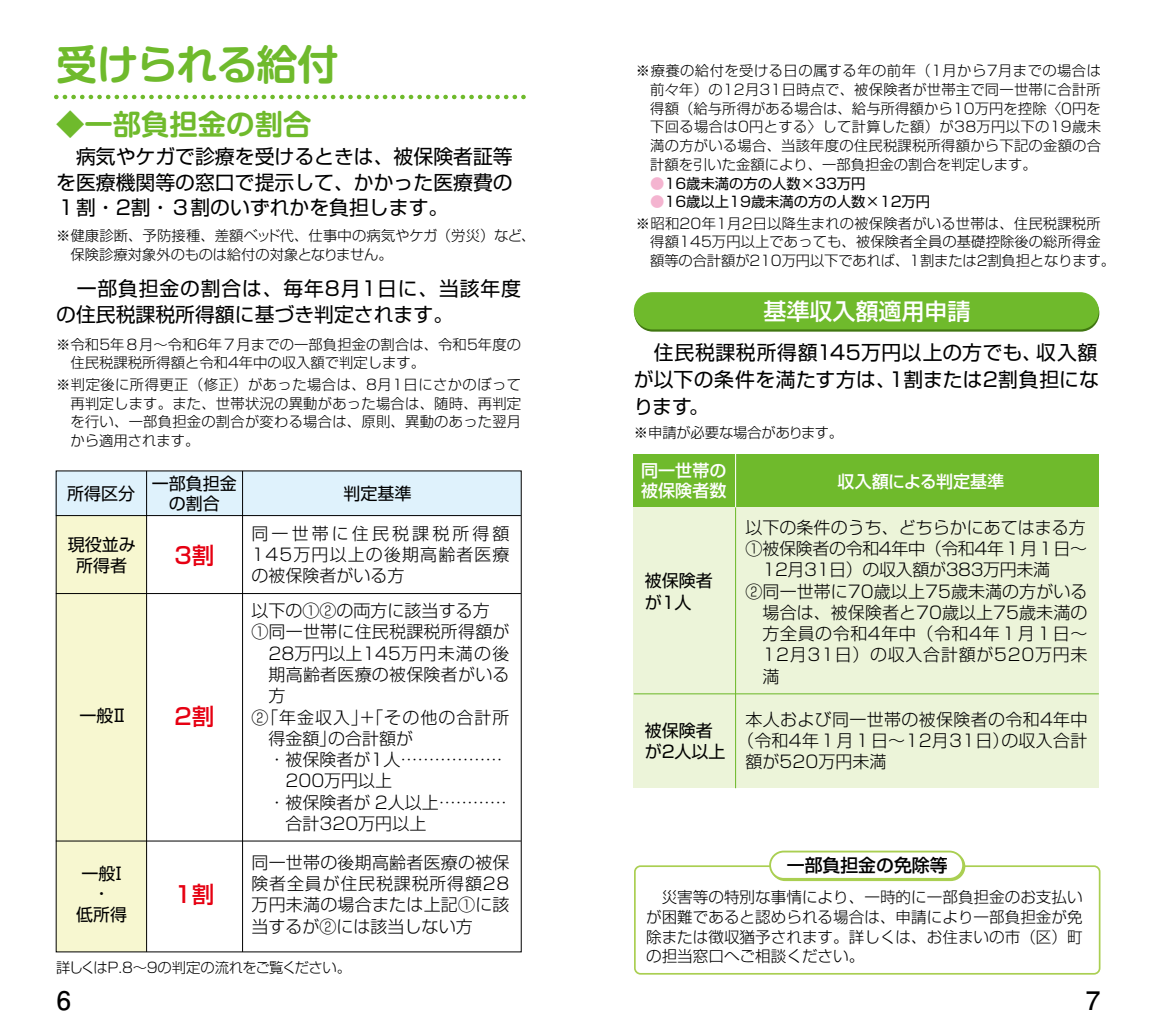
<style>
.page{position:relative;width:1157px;height:1032px;background:#fff}
.page>*{position:absolute;margin:0;border:0;box-sizing:border-box;transform-origin:0 0}
.t1{font:700 41.2px "Shin M Go Pro De";letter-spacing:-.025em;color:#6fba2c}
.t2{font:700 28.4px "Shin M Go Pro De";color:#6fba2c}
.t3{font:700 25.6px "Futo Go B101 Pro";color:#000}
.t4{font:500 23px "Shin Go Pro";color:#fff}
.t5{font:500 22.6px "Shin Go Pro";color:#e60012}
.t6{font:19.8px/25.6px "Shin Go Pro";color:#000;text-align:justify}
.t7{font:500 17.8px "Shin Go Pro";color:#000}
.t8{font:300 17px/21.2px "Shin Go Pro";letter-spacing:.005em;color:#000;text-align:justify}
.t9{font:17px/20.4px "Shin Go Pro";color:#000;text-align:center}
.t10{font:300 17px "Shin Go Pro";letter-spacing:-.025em;color:#000}
.t11{font:500 17px/19.8px "Shin Go Pro";color:#fff}
.t12{font:300 17px "Shin Go Pro";letter-spacing:.04em;color:#000}
.t13{font:300 17px "Shin Go Pro";letter-spacing:.03em;color:#000}
.t14{font:300 17px "Shin Go Pro";letter-spacing:.06em;color:#000}
.t15{font:300 15.6px/19.8px "Shin Go Pro";color:#000;text-align:justify}
.t16{font:300 14.4px/18.8px "Shin Go Pro";letter-spacing:.005em;color:#000}
.t17{font:300 14.4px "Shin Go Pro";letter-spacing:-.055em;color:#000}
.t18{font:14.4px "Shin Go Pro";color:#000}
.t19{font:300 14.4px "Shin Go Pro";letter-spacing:-.015em;color:#000}
.s1{color:#f4b4d0}
.s2{font-weight:400;color:#f4b4d0}
.s3{font-weight:400}
</style>
<div class="page">
<svg style="left:56px;top:95px;width:470px;height:4px"></svg>
<div style="left:56px;top:471px;width:465px;height:44px;background:#dff2fc"></div>
<div style="left:56px;top:515px;width:91px;height:437px;background:#f7f7d0"></div>
<hr style="left:56px;top:515px;width:465px;height:1px;background:#000">
<hr style="left:56px;top:593px;width:465px;height:1px;background:#000">
<hr style="left:242px;top:471px;width:1px;height:481px;background:#000">
<hr style="left:146px;top:471px;width:1px;height:481px;background:#000">
<div style="left:634px;top:865px;width:466px;height:109px;border:2px solid #aacf52;border-radius:6px"></div>
<div style="left:770px;top:852px;width:195px;height:29px;border:2px solid #aacf52;border-radius:14px"></div>
<div style="left:770px;top:851px;width:193px;height:28px;background:#fff;border-radius:14px"></div>
<div style="left:769px;top:850px;width:195px;height:30px;border:2px solid #aacf52;border-radius:14px"></div>
<svg style="left:634px;top:294px;width:465px;height:38px"></svg>
<div style="left:634px;top:292px;width:464px;height:37px;background:#6fba2c;border-radius:19px"></div>
<div style="left:634px;top:488px;width:464px;height:300px;background:#ecf4d9"></div>
<div style="left:634px;top:454px;width:464px;height:53px;background:#6fba2c"></div>
<hr style="left:735px;top:507px;width:1px;height:281px;background:#6fba2c">
<hr style="left:735px;top:454px;width:1px;height:53px;background:#fff">
<hr style="left:634px;top:693px;width:464px;height:1px;background:#6fba2c">
<hr style="left:56px;top:841px;width:465px;height:1px;background:#000">
<h1 class="t1" style="left:56px;top:31px;width:284px">受けられる給付</h1>
<h2 class="t2" style="left:56px;top:101px;width:257px">◆一部負担金の割合</h2>
<h3 class="t6" style="left:56px;top:141px;width:458px">　病気やケガで診療を受けるときは、被保険者証等を医療機関等の窓口で提示して、かかった医療費の１割・2割・３割のいずれかを負担します。</h3>
<p class="t16" style="left:70px;top:225px;width:466px;text-indent:-14px">※健康診断、予防接種、差額ベッド代、仕事中の病気やケガ（労災）など、保険診療対象外のものは給付の対象となりません。</p>
<h3 class="t6" style="left:56px;top:274px;width:466px">　一部負担金の割合は、毎年8月1日に、当該年度の住民税課税所得額に基づき判定されます。</h3>
<p class="t16" style="left:70px;top:333px;width:452px;text-indent:-14px">※令和5年８月～令和6年７月までの一部負担金の割合は、令和5年度の住民税課税所得額と令和4年中の収入額で判定します。</p>
<p class="t16" style="left:70px;top:373px;width:452px;text-align:justify;text-indent:-14px">※判定後に所得更正（修正）があった場合は、8月1日にさかのぼって再判定します。また、世帯状況の異動があった場合は、随時、再判定を行い、一部負担金の割合が変わる場合は、原則、異動のあった翌月から適用されます。</p>
<p class="t9" style="left:152px;top:472px;width:87px;line-height:19.8px">一部負担金の割合</p>
<p class="t9" style="left:67px;top:481px;width:70px">所得区分</p>
<p class="t9" style="left:343px;top:481px;width:70px">判定基準</p>
<p class="t9" style="left:68px;top:532px;width:70px">現役並み所得者</p>
<p class="t9" style="left:80px;top:703px;width:50px">一般Ⅱ</p>
<p class="t9" style="left:76px;top:861px;width:53px">一般Ⅰ・<br>低所得</p>
<h3 class="t5" style="left:174px;top:537px;width:41px">3割</h3>
<h3 class="t5" style="left:174px;top:697px;width:41px">2割</h3>
<h3 class="t5" style="left:174px;top:876px;width:41px">1割</h3>
<p class="t8" style="left:251px;top:521px;width:260px">同一世帯に住民税課税所得額145万円以上の後期高齢者医療の被保険者がいる方</p>
<p class="t8" style="left:251px;top:598px;width:240px">以下の①②の両方に該当する方</p>
<p class="t8" style="left:251px;top:619px;width:259px">①同一世帯に住民税課税所得額が</p>
<p class="t8" style="left:268px;top:641px;width:242px">28万円以上145万円未満の後</p>
<p class="t8" style="left:268px;top:662px;width:242px">期高齢者医療の被保険者がいる</p>
<p class="t8" style="left:268px;top:683px;width:19px">方</p>
<p class="t14" style="left:251px;top:703px;width:259px">②「年金収入」+「その他の合計所</p>
<p class="t8" style="left:268px;top:726px;width:146px">得金額」の合計額が</p>
<p class="t8" style="left:251px;top:747px;width:253px">　・被保険者が1人………………</p>
<p class="t8" style="left:251px;top:768px;width:142px">　　200万円以上</p>
<p class="t8" style="left:251px;top:789px;width:257px">　・被保険者が 2人以上…………</p>
<p class="t8" style="left:251px;top:811px;width:176px">　　合計320万円以上</p>
<p class="t8" style="left:251px;top:850px;width:259px">同一世帯の後期高齢者医療の被保険者全員が住民税課税所得額28万円未満の場合または上記①に該当するが②には該当しない方</p>
<p class="t17" style="left:56px;top:955px;width:296px">詳しくはP.8～９の判定の流れをご覧ください。</p>
<p class="t16" style="left:650px;top:60px;width:452px;text-align:justify;text-indent:-14px">※療養の給付を受ける日の属する年の前年（1月から7月までの場合は前々年）の12月31日時点で、被保険者が世帯主で同一世帯に合計所得額（給与所得がある場合は、給与所得額から10万円を控除〈0円を下回る場合は0円とする〉して計算した額）が38万円以下の19歳未満の方がいる場合、当該年度の住民税課税所得額から下記の金額の合計額を引いた金額により、一部負担金の割合を判定します。</p>
<p class="t18" style="left:650px;top:171px;width:217px"><span class="s1">●</span>16歳未満の方の人数×33万円</p>
<p class="t16" style="left:636px;top:189px;width:466px;line-height:21.6px;text-indent:14px"><span class="s2">●</span><span class="s3">16歳以上19歳未満の方の人数×12万円<br></span>※昭和20年1月2日以降生まれの被保険者がいる世帯は、住民税課税所</p>
<p class="t16" style="left:650px;top:231px;width:466px">得額145万円以上であっても、被保険者全員の基礎控除後の総所得金額等の合計額が210万円以下であれば、1割または2割負担となります。</p>
<h3 class="t4" style="left:763px;top:292px;width:208px">基準収入額適用申請</h3>
<h3 class="t6" style="left:634px;top:337px;width:467px;line-height:27px">　住民税課税所得額145万円以上の方でも、収入額が以下の条件を満たす方は、１割または2割負担になります。</h3>
<p class="t19" style="left:634px;top:420px;width:211px">※申請が必要な場合があります。</p>
<p class="t11" style="left:641px;top:459px;width:87px">同一世帯の被保険者数</p>
<p class="t11" style="left:837px;top:470px;width:168px">収入額による判定基準</p>
<p class="t8" style="left:745px;top:515px;width:342px">以下の条件のうち、どちらかにあてはまる方</p>
<p class="t10" style="left:745px;top:535px;width:343px">①被保険者の令和4年中（令和4年１月１日～</p>
<p class="t10" style="left:762px;top:556px;width:289px">12月31日）の収入額が383万円未満</p>
<p class="t8" style="left:745px;top:578px;width:343px">②同一世帯に70歳以上75歳未満の方がいる</p>
<p class="t8" style="left:762px;top:600px;width:326px">場合は、被保険者と70歳以上75歳未満の</p>
<p class="t13" style="left:762px;top:620px;width:326px">方全員の令和4年中（令和4年１月１日～</p>
<p class="t12" style="left:762px;top:641px;width:326px">12月31日）の収入合計額が520万円未</p>
<p class="t8" style="left:762px;top:664px;width:19px">満</p>
<p class="t9" style="left:644px;top:568px;width:70px;line-height:21.2px;text-align:left">被保険者が1人</p>
<p class="t9" style="left:644px;top:717px;width:82px;line-height:21.2px;text-align:left">被保険者が2人以上</p>
<p class="t8" style="left:745px;top:706px;width:343px">本人および同一世帯の被保険者の令和4年中</p>
<p class="t8" style="left:737px;top:728px;width:352px">（令和4年１月１日～12月31日）の収入合計</p>
<p class="t8" style="left:745px;top:749px;width:142px">額が520万円未満</p>
<p class="t7" style="left:787px;top:851px;width:162px">一部負担金の免除等</p>
<p class="t15" style="left:646px;top:885px;width:438px">　災害等の特別な事情により、一時的に一部負担金のお支払いが困難であると認められる場合は、申請により一部負担金が免除または徴収猶予されます。詳しくは、お住まいの市（区）町の担当窓口へご相談ください。</p>
<h3 class="t3" style="left:57px;top:980px;width:16px">6</h3>
<h3 class="t3" style="left:1086px;top:980px;width:16px">7</h3>
</div>
